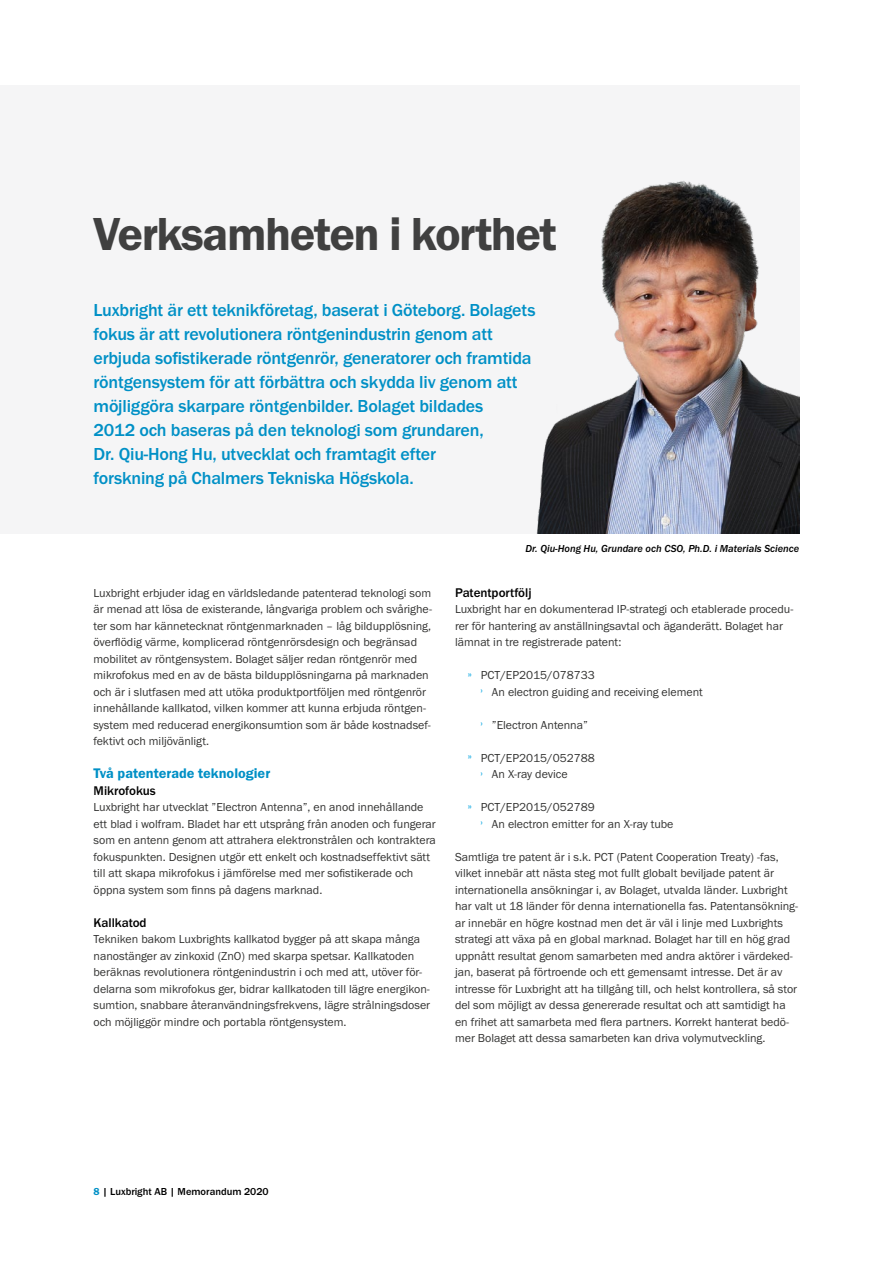
<style>
.page{position:relative;width:893px;height:1263px;background:#fff}
.page>*{position:absolute;margin:0;border:0;box-sizing:border-box;transform-origin:0 0}
.t1{font:48px "Franklin Gothic URW Dem";letter-spacing:-.03em;color:#404040}
.Ingress{font:500 18px/24px "Franklin Gothic URW";letter-spacing:-.01em;color:#0090c6}
.t2{font:14.4px "Franklin Gothic URW Dem";color:#0090c6}
.t3{font:500 13.05px "Franklin Gothic URW";color:#000}
.t4{font:12px/16.5px "Franklin Gothic URW Boo";color:#333332}
.Figurtext{font:10.5px "Franklin Gothic URW Med Ita";color:#000}
.t5{font:500 10.5px "Franklin Gothic URW";color:#000}
.s1{font-family:"Franklin Gothic URW Dem";color:#2cb3e6}
.s2{font-family:"Franklin Gothic URW Dem";font-weight:400;color:#0090c6}
</style>
<div class="page">
<div style="left:0;top:85px;width:799px;height:449px;background:#f5f5f6"></div>
<img style="left:536px;top:181px;width:263px;height:353px">
<h1 class="t1" style="left:94px;top:204px;width:465px">Verksamheten i korthet</h1>
<p class="Ingress" style="left:94px;top:298px;width:443px">Luxbright är ett teknikföretag, baserat i Göteborg. Bolagets fokus är att revolutionera röntgenindustrin genom att erbjuda sofistikerade röntgenrör, generatorer och framtida röntgensystem för att förbättra och skydda liv genom att möjliggöra skarpare röntgenbilder. Bolaget bildades<br>2012 och baseras på den teknologi som grundaren,<br>Dr. Qiu-Hong Hu, utvecklat och framtagit efter<br>forskning på Chalmers Tekniska Högskola.</p>
<p class="t4" style="left:94px;top:584px;width:340px">Luxbright erbjuder idag en världsledande patenterad teknologi som är menad att lösa de existerande, långvariga problem och svårighe&shy;ter som har kännetecknat röntgenmarknaden – låg bildupplösning, överflödig värme, komplicerad röntgenrörsdesign och begränsad mobilitet av röntgensystem. Bolaget säljer redan röntgenrör med mikrofokus med en av de bästa bildupplösningarna på marknaden och är i slutfasen med att utöka produktportföljen med röntgenrör innehållande kallkatod, vilken kommer att kunna erbjuda röntgen&shy;system med reducerad energikonsumtion som är både kostnadsef&shy;fektivt och miljövänligt.</p>
<h3 class="t2" style="left:94px;top:764px;width:178px">Två patenterade teknologier</h3>
<h4 class="t3" style="left:94px;top:782px;width:64px">Mikrofokus</h4>
<p class="t4" style="left:94px;top:799px;width:344px">Luxbright har utvecklat ”Electron Antenna”, en anod innehållande ett blad i wolfram. Bladet har ett utsprång från anoden och fungerar som en antenn genom att attrahera elektronstrålen och kontraktera fokuspunkten. Designen utgör ett enkelt och kostnadseffektivt sätt till att skapa mikrofokus i jämförelse med mer sofistikerade och öppna system som finns på dagens marknad.</p>
<h4 class="t3" style="left:94px;top:914px;width:55px">Kallkatod</h4>
<p class="t4" style="left:94px;top:931px;width:338px">Tekniken bakom Luxbrights kallkatod bygger på att skapa många nanostänger av zinkoxid (ZnO) med skarpa spetsar. Kallkatoden beräknas revolutionera röntgenindustrin i och med att, utöver för&shy;delarna som mikrofokus ger, bidrar kallkatoden till lägre energikon&shy;sumtion, snabbare återanvändningsfrekvens, lägre strålningsdoser och möjliggör mindre och portabla röntgensystem.</p>
<p class="Figurtext" style="left:525px;top:543px;width:276px">Dr. Qiu-Hong Hu, Grundare och CSO, Ph.D. i Materials Science</p>
<h4 class="t3" style="left:455px;top:584px;width:78px">Patentportfölj</h4>
<p class="t4" style="left:455px;top:601px;width:340px">Luxbright har en dokumenterad IP-strategi och etablerade procedu&shy;rer för hantering av anställningsavtal och äganderätt. Bolaget har lämnat in tre registrerade patent:</p>
<p class="t4" style="left:468px;top:667px;width:129px"><span class="s1">»</span> PCT/EP2015/078733</p>
<p class="t4" style="left:480px;top:683px;width:224px"><span class="s1">›</span> An electron guiding and receiving element</p>
<p class="t4" style="left:480px;top:716px;width:109px"><span class="s1">›</span> ”Electron Antenna”</p>
<p class="t4" style="left:468px;top:749px;width:129px"><span class="s1">»</span> PCT/EP2015/052788</p>
<p class="t4" style="left:480px;top:766px;width:89px"><span class="s1">›</span> An X-ray device</p>
<p class="t4" style="left:468px;top:799px;width:129px"><span class="s1">»</span> PCT/EP2015/052789</p>
<p class="t4" style="left:480px;top:815px;width:195px"><span class="s1">›</span> An electron emitter for an X-ray tube</p>
<p class="t4" style="left:455px;top:848px;width:345px">Samtliga tre patent är i s.k. PCT (Patent Cooperation Treaty) -fas, vilket innebär att nästa steg mot fullt globalt beviljade patent är internationella ansökningar i, av Bolaget, utvalda länder. Luxbright har valt ut 18 länder för denna internationella fas. Patentansökning&shy;ar innebär en högre kostnad men det är väl i linje med Luxbrights strategi att växa på en global marknad. Bolaget har till en hög grad uppnått resultat genom samarbeten med andra aktörer i värdeked&shy;jan, baserat på förtroende och ett gemensamt intresse. Det är av intresse för Luxbright att ha tillgång till, och helst kontrollera, så stor del som möjligt av dessa genererade resultat och att samtidigt ha en frihet att samarbeta med flera partners. Korrekt hanterat bedö&shy;mer Bolaget att dessa samarbeten kan driva volymutveckling.</p>
<p class="t5" style="left:94px;top:1184px;width:177px"><span class="s2">8</span> | Luxbright AB | Memorandum 2020</p>
</div>
